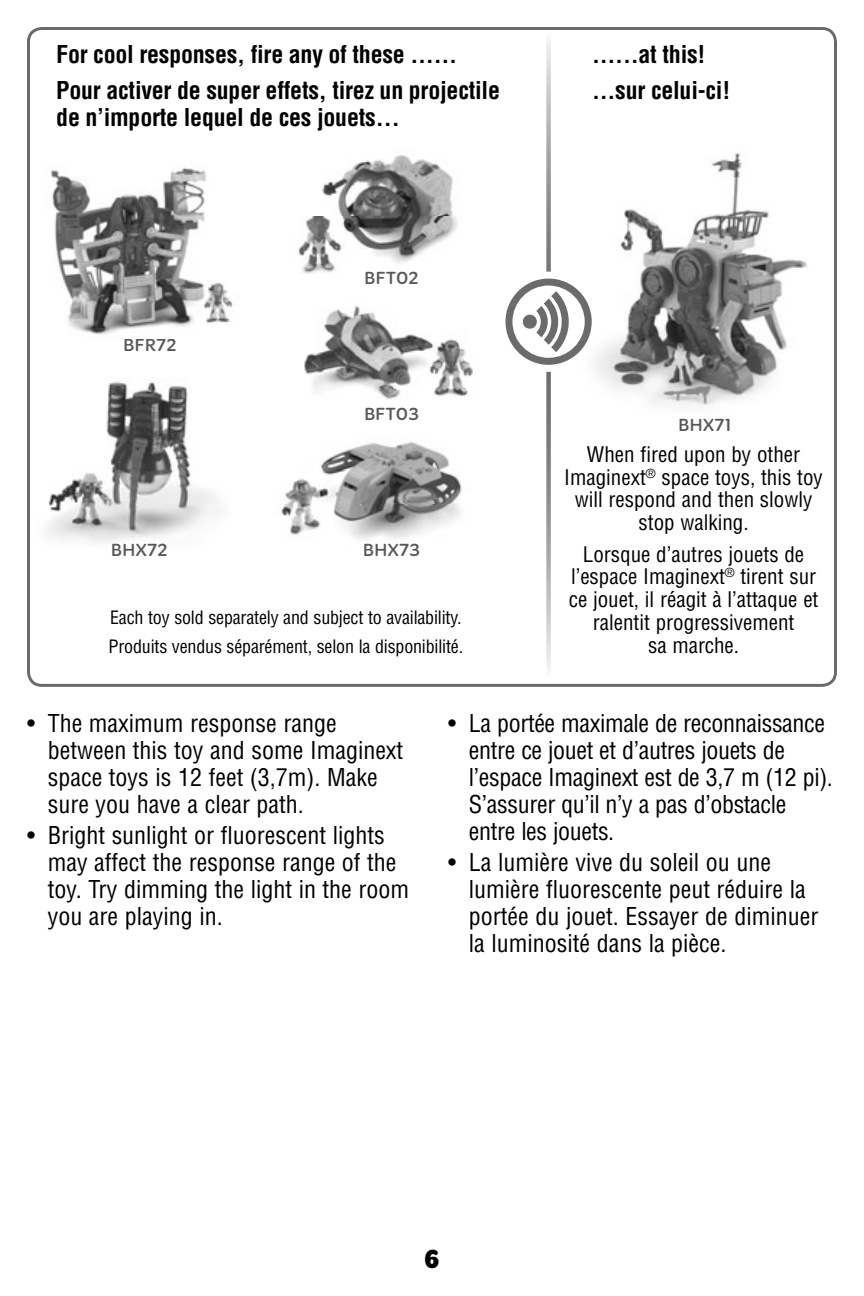
<style>
.page{position:relative;width:864px;height:1296px;background:#fff}
.page>*{position:absolute;margin:0;border:0;box-sizing:border-box;transform-origin:0 0}
.t1{font:700 27px "Merge Pro Condensed";color:#000}
.t2{font:condensed 24px/27px "Helvetica LT Std";color:#000}
.t3{font:700 condensed 24px/35.7px "Helvetica LT Std";letter-spacing:-.01em;color:#000}
.t4{font:condensed 21px/22.8px "Helvetica LT Std";color:#000;text-align:center}
.t5{font:condensed 18px/28.2px "Helvetica LT Std";letter-spacing:-.01em;color:#000}
.t6{font:18px "Merge Pro";color:#585858}
</style>
<div class="page">
<svg style="left:27px;top:27px;width:810px;height:660px"></svg>
<div style="left:498px;top:272px;width:101px;height:100px;background:#fff;border-radius:50%"></div>
<svg style="left:505px;top:279px;width:87px;height:86px"></svg>
<p class="t3" style="left:56px;top:39px;width:445px">For cool responses, fire any of these ......<br>Pour activer de super effets, tirez un projectile</p>
<p class="t3" style="left:56px;top:101px;width:345px">de n’importe lequel de ces jouets…</p>
<p class="t6" style="left:123px;top:338px;width:55px">BFR72</p>
<p class="t6" style="left:364px;top:270px;width:56px">BFT02</p>
<p class="t6" style="left:364px;top:406px;width:56px">BFT03</p>
<p class="t6" style="left:111px;top:542px;width:58px">BHX72</p>
<p class="t6" style="left:363px;top:542px;width:59px">BHX73</p>
<p class="t5" style="left:109px;top:605px;width:356px">Each toy sold separately and subject to availability.<br>Produits vendus séparément, selon la disponibilité.</p>
<p class="t3" style="left:592px;top:39px;width:140px">......at this! ...sur celui-ci!</p>
<p class="t6" style="left:678px;top:417px;width:54px">BHX71</p>
<p class="t4" style="left:564px;top:445px;width:260px">When fired upon by other<br>Imaginext<sup>®</sup> space toys, this toy will respond and then slowly stop walking.</p>
<p class="t4" style="left:569px;top:544px;width:251px">Lorsque d’autres jouets de l’espace Imaginext<sup>®</sup> tirent sur ce jouet, il réagit à l’attaque et ralentit progressivement<br>sa marche.</p>
<p class="t2" style="left:48px;top:712px;width:357px;text-indent:-21px">• The maximum response range between this toy and some Imaginext space toys is 12 feet (3,7m). Make sure you have a clear path.</p>
<p class="t2" style="left:48px;top:824px;width:363px;text-indent:-21px">• Bright sunlight or fluorescent lights may affect the response range of the toy. Try dimming the light in the room you are playing in.</p>
<p class="t2" style="left:469px;top:712px;width:366px;text-indent:-21px">• La portée maximale de reconnaissance entre ce jouet et d’autres jouets de l’espace Imaginext est de 3,7 m (12 pi).<br>S’assurer qu’il n’y a pas d’obstacle entre les jouets.</p>
<p class="t2" style="left:469px;top:851px;width:351px;text-indent:-21px">• La lumière vive du soleil ou une lumière fluorescente peut réduire la portée du jouet. Essayer de diminuer la luminosité dans la pièce.</p>
<p class="t1" style="left:424px;top:1249px;width:17px">6</p>
</div>
